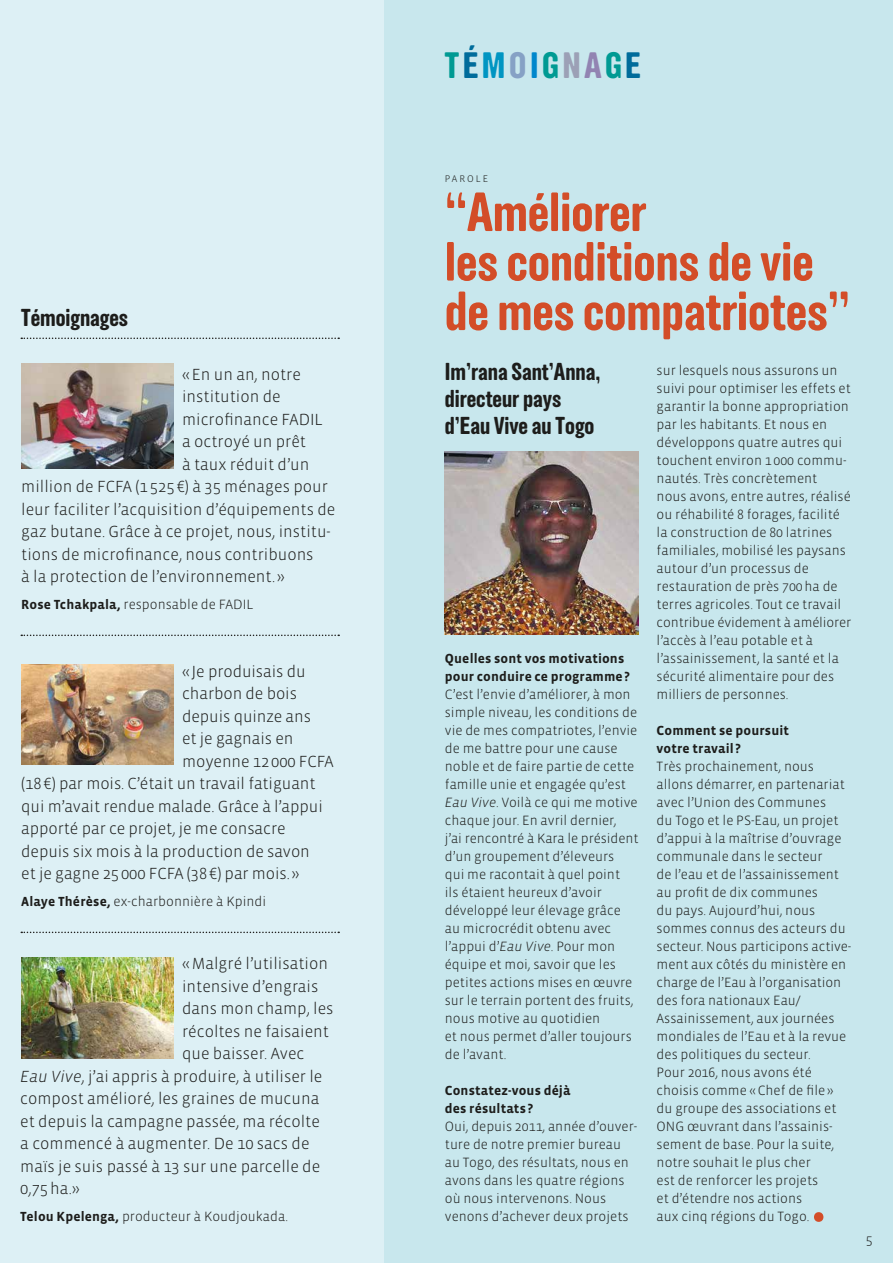
<style>
.page{position:relative;width:893px;height:1263px;background:#ddf0f5}
.page>*{position:absolute;margin:0;border:0;box-sizing:border-box;transform-origin:0 0}
.t1{font:700 condensed 54px/49.5px "Stanley";color:#d34d28}
.t2{font:300 52.5px "Vista Sans";color:#d34d28}
.t3{font:700 condensed 36px "Stanley";letter-spacing:.1em;color:#009a93}
.t4{font:700 condensed 24px/27px "Stanley";color:#1d1d1b}
.t5{font:300 16.5px "Vista Sans";color:#1d1d1b}
.t6{font:300 13.8px/18px "Vista Sans";color:#1d1d1b}
.t7{font:700 13.5px/18px "Vista Sans";letter-spacing:.01em;color:#1d1d1b}
.t8{font:300 9.9px "Vista Sans";letter-spacing:.2em;color:#1d1d1b}
.s1{font-weight:700;font-size:13.5px}
.s2{font-style:italic}
.s3{color:#006c9b}
.s4{color:#0095c2}
.s5{color:#86a1c5}
.s6{color:#0087cc}
.s7{color:#9ca0b6}
.s8{color:#9284b2}
</style>
<div class="page">
<div style="left:384px;top:0;width:509px;height:1263px;background:#c8e7ed"></div>
<img style="left:445px;top:452px;width:194px;height:182px">
<svg style="left:21px;top:635px;width:318px;height:1px"></svg>
<svg style="left:21px;top:338px;width:318px;height:1px"></svg>
<svg style="left:21px;top:932px;width:318px;height:1px"></svg>
<img style="left:21px;top:363px;width:153px;height:106px">
<img style="left:21px;top:664px;width:153px;height:101px">
<img style="left:21px;top:958px;width:153px;height:100px">
<h3 class="t4" style="left:21px;top:304px;width:108px">Témoignages</h3>
<p class="t5" style="left:182px;top:366px;width:120px">«En un an, notre</p>
<p class="t5" style="left:182px;top:388px;width:100px">institution de</p>
<p class="t5" style="left:182px;top:411px;width:142px">microfinance FADIL</p>
<p class="t5" style="left:182px;top:433px;width:125px">a octroyé un prêt</p>
<p class="t5" style="left:182px;top:456px;width:129px">à taux réduit d’un</p>
<p class="t5" style="left:21px;top:478px;width:308px">million de FCFA (1525 €) à 35 ménages pour</p>
<p class="t5" style="left:21px;top:501px;width:316px">leur faciliter l’acquisition d’équipements de</p>
<p class="t5" style="left:21px;top:523px;width:311px">gaz butane. Grâce à ce projet, nous, institu-</p>
<p class="t5" style="left:21px;top:546px;width:294px">tions de microfinance, nous contribuons</p>
<p class="t5" style="left:21px;top:568px;width:265px">à la protection de l’environnement. »</p>
<p class="t6" style="left:21px;top:596px;width:234px"><span class="s1">Rose Tchakpala,</span> responsable de FADIL</p>
<p class="t5" style="left:182px;top:663px;width:125px">«Je produisais du</p>
<p class="t5" style="left:182px;top:685px;width:116px">charbon de bois</p>
<p class="t5" style="left:182px;top:708px;width:130px">depuis quinze ans</p>
<p class="t5" style="left:182px;top:730px;width:113px">et je gagnais en</p>
<p class="t5" style="left:182px;top:753px;width:153px">moyenne 12000 FCFA</p>
<p class="t5" style="left:21px;top:775px;width:296px">(18€) par mois. C’était un travail fatiguant</p>
<p class="t5" style="left:21px;top:798px;width:303px">qui m’avait rendue malade. Grâce à l’appui</p>
<p class="t5" style="left:21px;top:820px;width:266px">apporté par ce projet, je me consacre</p>
<p class="t5" style="left:21px;top:843px;width:290px">depuis six mois à la production de savon</p>
<p class="t5" style="left:21px;top:865px;width:280px">et je gagne 25000 FCFA (38€) par mois.»</p>
<p class="t6" style="left:21px;top:893px;width:247px"><span class="s1">Alaye Thérèse,</span> ex-charbonnière à Kpindi</p>
<p class="t5" style="left:182px;top:955px;width:147px">«Malgré l’utilisation</p>
<p class="t5" style="left:182px;top:978px;width:138px">intensive d’engrais</p>
<p class="t5" style="left:182px;top:1000px;width:153px">dans mon champ, les</p>
<p class="t5" style="left:182px;top:1023px;width:148px">récoltes ne faisaient</p>
<p class="t5" style="left:182px;top:1045px;width:124px">que baisser. Avec</p>
<p class="t5" style="left:20px;top:1068px;width:304px"><span class="s2">Eau Vive</span>, j’ai appris à produire, à utiliser le</p>
<p class="t5" style="left:20px;top:1090px;width:301px">compost amélioré, les graines de mucuna</p>
<p class="t5" style="left:20px;top:1113px;width:301px">et depuis la campagne passée, ma récolte</p>
<p class="t5" style="left:20px;top:1135px;width:291px">a commencé à augmenter. De 10 sacs de</p>
<p class="t5" style="left:20px;top:1158px;width:301px">maïs je suis passé à 13 sur une parcelle de</p>
<p class="t5" style="left:20px;top:1180px;width:61px">0,75ha.»</p>
<p class="t6" style="left:20px;top:1208px;width:269px"><span class="s1">Telou Kpelenga,</span> producteur à Koudjoukada.</p>
<h3 class="t3" style="left:445px;top:45px;width:198px">T<span class="s3">É</span><span class="s4">M</span><span class="s5">O</span><span class="s6">I</span>G<span class="s7">N</span><span class="s8">A</span>G<span class="s3">E</span></h3>
<p class="t8" style="left:445px;top:173px;width:45px">PAROLE</p>
<h1 class="t1" style="left:445px;top:189px;width:407px">“Améliorer<br>les conditions de vie de mes compatriotes”</h1>
<h3 class="t4" style="left:445px;top:358px;width:157px">Im’rana Sant’Anna, directeur pays d’Eau Vive au Togo</h3>
<p class="t7" style="left:445px;top:650px;width:187px">Quelles sont vos motivations pour conduire ce programme?</p>
<p class="t6" style="left:445px;top:686px;width:195px">C’est l’envie d’améliorer, à mon simple niveau, les conditions de vie de mes compatriotes, l’envie de me battre pour une cause noble et de faire partie de cette famille unie et engagée qu’est<br><span class="s2">Eau Vive</span>. Voilà ce qui me motive chaque jour. En avril dernier,<br>j’ai rencontré à Kara le président d’un groupement d’éleveurs<br>qui me racontait à quel point<br>ils étaient heureux d’avoir développé leur élevage grâce au microcrédit obtenu avec l’appui d’<span class="s2">Eau Vive</span>. Pour mon équipe et moi, savoir que les petites actions mises en œuvre sur le terrain portent des fruits, nous motive au quotidien<br>et nous permet d’aller toujours de l’avant.</p>
<p class="t7" style="left:445px;top:1082px;width:127px">Constatez-vous déjà des résultats ?</p>
<p class="t6" style="left:445px;top:1118px;width:194px">Oui, depuis 2011, année d’ouver&shy;ture de notre premier bureau au Togo, des résultats, nous en avons dans les quatre régions où nous intervenons. Nous venons d’achever deux projets</p>
<p class="t6" style="left:657px;top:362px;width:196px">sur lesquels nous assurons un suivi pour optimiser les effets et garantir la bonne appropriation par les habitants. Et nous en développons quatre autres qui touchent environ 1000 commu&shy;nautés. Très concrètement<br>nous avons, entre autres, réalisé ou réhabilité 8 forages, facilité la construction de 80 latrines familiales, mobilisé les paysans autour d’un processus de restauration de près 700ha de terres agricoles. Tout ce travail contribue évidement à améliorer l’accès à l’eau potable et à l’assainissement, la santé et la sécurité alimentaire pour des milliers de personnes.</p>
<p class="t7" style="left:657px;top:722px;width:134px">Comment se poursuit votre travail ?</p>
<p class="t6" style="left:657px;top:758px;width:195px">Très prochainement, nous allons démarrer, en partenariat avec l’Union des Communes<br>du Togo et le PS-Eau, un projet d’appui à la maîtrise d’ouvrage communale dans le secteur<br>de l’eau et de l’assainissement au profit de dix communes<br>du pays. Aujourd’hui, nous sommes connus des acteurs du secteur. Nous participons active&shy;ment aux côtés du ministère en charge de l’Eau à l’organisation des fora nationaux Eau/<br>Assainissement, aux journées mondiales de l’Eau et à la revue des politiques du secteur.<br>Pour 2016, nous avons été choisis comme «Chef de file» du groupe des associations et<br>ONG œuvrant dans l’assainis&shy;sement de base. Pour la suite, notre souhait le plus cher<br>est de renforcer les projets<br>et d’étendre nos actions<br>aux cinq régions du Togo.</p>
<h2 class="t2" style="left:809px;top:1187px;width:65px">• <sub>5</sub></h2>
</div>
